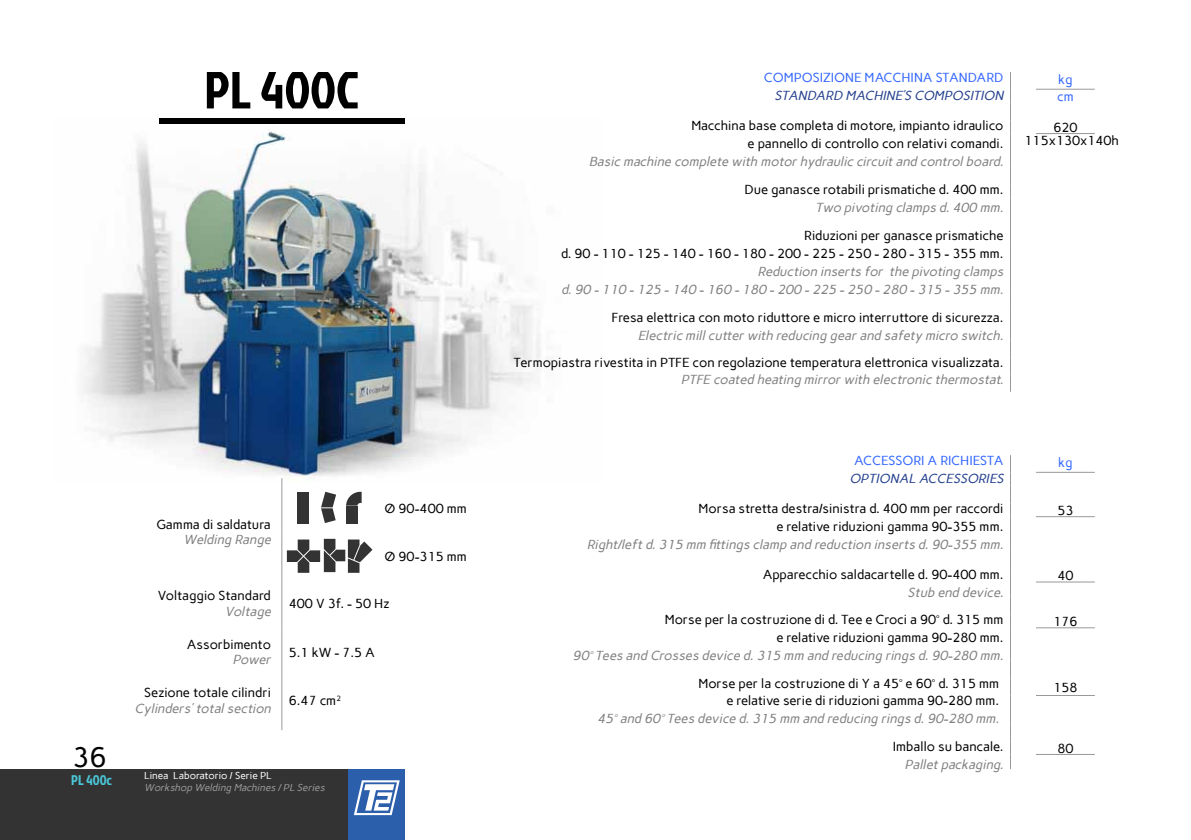
<style>
.page{position:relative;width:1191px;height:840px;background:#fff}
.page>*{position:absolute;margin:0;border:0;box-sizing:border-box;transform-origin:0 0}
.t1{font:52px "Jockey One";color:#000}
.t2{font:28px "Carme";color:#000}
.t3{font:14px "Jockey One";color:#4ac4d6}
.t4{font:13px/18px "Carme";color:#000;text-align:right}
.t5{font:italic 13px/18px "Carme";color:#808080;text-align:right}
.t6{font:13px/18px "Carme";color:#36f;text-align:right}
.t7{font:italic 10px/12px "Carme";color:#999}
.s1{font-style:italic;color:#24408e}
.s2{font-style:italic;color:#808080}
.s3{font-style:normal;color:#000}
.s4{font-style:normal;color:#fff}
</style>
<div class="page">
<img style="left:83px;top:131px;width:458px;height:351px">
<div style="left:0;top:768px;width:404px;height:71px;background:#333"></div>
<div style="left:348px;top:768px;width:56px;height:71px;background:#2b5fac"></div>
<svg style="left:354px;top:780px;width:46px;height:34px"></svg>
<hr style="left:1036px;top:89px;width:58px;height:1px;background:#999">
<hr style="left:1036px;top:471px;width:58px;height:1px;background:#999">
<svg style="left:1010px;top:72px;width:1px;height:61px"></svg>
<hr style="left:1036px;top:133px;width:58px;height:1px;background:#999">
<hr style="left:1010px;top:133px;width:1px;height:33px;background:#999">
<hr style="left:1010px;top:243px;width:1px;height:51px;background:#999">
<svg style="left:1010px;top:166px;width:1px;height:77px"></svg>
<svg style="left:1010px;top:294px;width:1px;height:97px"></svg>
<svg style="left:1010px;top:455px;width:1px;height:61px"></svg>
<hr style="left:1036px;top:516px;width:58px;height:1px;background:#999">
<hr style="left:1036px;top:627px;width:58px;height:1px;background:#999">
<hr style="left:1010px;top:516px;width:1px;height:34px;background:#999">
<hr style="left:1010px;top:627px;width:1px;height:33px;background:#999">
<hr style="left:1036px;top:581px;width:58px;height:1px;background:#999">
<hr style="left:1036px;top:694px;width:58px;height:1px;background:#999">
<hr style="left:1036px;top:753px;width:58px;height:1px;background:#999">
<svg style="left:1010px;top:550px;width:1px;height:77px"></svg>
<svg style="left:1010px;top:660px;width:1px;height:108px"></svg>
<hr style="left:281px;top:484px;width:1px;height:48px;background:#999">
<hr style="left:281px;top:532px;width:1px;height:47px;background:#999">
<hr style="left:281px;top:579px;width:1px;height:48px;background:#999">
<hr style="left:281px;top:627px;width:1px;height:48px;background:#999">
<hr style="left:281px;top:675px;width:1px;height:48px;background:#999">
<svg style="left:321px;top:491px;width:15px;height:32px"></svg>
<svg style="left:346px;top:491px;width:16px;height:14px"></svg>
<div style="left:346px;top:506px;width:11px;height:17px;background:#333"></div>
<div style="left:298px;top:508px;width:11px;height:15px;background:#333"></div>
<div style="left:298px;top:491px;width:11px;height:16px;background:#333"></div>
<svg style="left:287px;top:538px;width:85px;height:34px"></svg>
<p class="t1" style="left:204px;top:52px;width:156px">PL 400C</p>
<p class="t6" style="left:764px;top:68px;width:244px">COMPOSIZIONE MACCHINA STANDARD<br><span class="s1">STANDARD MACHINE’S COMPOSITION</span></p>
<p class="t6" style="left:1057px;top:70px;width:18px;line-height:17.2px;text-align:left">kg cm</p>
<p class="t4" style="left:588px;top:116px;width:419px">Macchina base completa di motore, impianto idraulico<br>e pannello di controllo con relativi comandi.<br><span class="s2">Basic machine complete with motorhydraulic circuitand controlboard.</span></p>
<p class="t4" style="left:1024px;top:121px;width:96px;line-height:13.2px;text-align:left;text-indent:29px">620<br>115x130x140h</p>
<p class="t4" style="left:744px;top:180px;width:264px">Due ganasce rotabili prismatiche d. 400 mm.<br><span class="s2">Two pivoting clamps d.400 mm.</span></p>
<p class="t5" style="left:561px;top:226px;width:447px"><span class="s3">Riduzioni per ganasce prismatiche<br>d. 90 - 110 - 125 - 140 - 160 - 180 - 200 - 225 - 250 - 280 - 315 - 355 mm.<br></span>Reduction inserts for the pivoting clamps<br>d.90 -110 -125 -140 -160 -180 -200 -225 -250 -280 -315 -355 mm.</p>
<p class="t4" style="left:611px;top:308px;width:397px">Fresa elettrica con moto riduttore e micro interruttore di sicurezza.<br><span class="s2">Electric millcutterwith reducing gearand safety micro switch.</span></p>
<p class="t4" style="left:514px;top:354px;width:494px;line-height:17px">Termopiastra rivestita in PTFE con regolazione temperatura elettronica visualizzata.<br><span class="s2">PTFE coated heating mirrorwith electronic thermostat.</span></p>
<p class="t1" style="left:159px;top:56px;width:247px">____________</p>
<p class="t2" style="left:72px;top:739px;width:36px">36</p>
<p class="t3" style="left:71px;top:769px;width:42px">PL 400c</p>
<p class="t4" style="left:156px;top:516px;width:119px;line-height:15.6px">Gamma di saldatura<br><span class="s2">Welding Range</span></p>
<p class="t4" style="left:384px;top:499px;width:84px">Ø 90-400 mm</p>
<p class="t4" style="left:384px;top:547px;width:84px">Ø 90-315 mm</p>
<p class="t4" style="left:158px;top:587px;width:118px;line-height:15.6px">Voltaggio Standard<br><span class="s2">Voltage</span></p>
<p class="t4" style="left:289px;top:594px;width:102px">400 V 3f. - 50 Hz</p>
<p class="t4" style="left:187px;top:636px;width:89px;line-height:15.6px">Assorbimento<br><span class="s2">Power</span></p>
<p class="t4" style="left:289px;top:642px;width:88px">5.1 kW - 7.5 A</p>
<p class="t5" style="left:135px;top:684px;width:141px;line-height:15.6px;text-align:center"><span class="s3">Sezione totale cilindri<br></span>Cylinders’totalsection</p>
<p class="t4" style="left:289px;top:691px;width:54px">6.47 cm<sup>2</sup></p>
<p class="t7" style="left:144px;top:769px;width:185px"><span class="s4">Linea Laboratorio / Serie PL<br></span>Workshop Welding Machines /PL Series</p>
<p class="t6" style="left:849px;top:451px;width:159px;text-align:center">ACCESSORI A RICHIESTA<br><span class="s1">OPTIONAL ACCESSORIES</span></p>
<p class="t6" style="left:1058px;top:453px;width:16px">kg</p>
<p class="t4" style="left:586px;top:499px;width:421px">Morsa stretta destra/sinistra d. 400 mm per raccordi<br>e relative riduzioni gamma 90-355 mm.<br><span class="s2">Right/leftd.315 mm fittings clamp and reduction inserts d.90-355 mm.</span></p>
<p class="t4" style="left:1057px;top:501px;width:18px">53</p>
<p class="t4" style="left:763px;top:564px;width:245px">Apparecchio saldacartelle d. 90-400 mm.<br><span class="s2">Stub end device.</span></p>
<p class="t4" style="left:1057px;top:566px;width:18px">40</p>
<p class="t4" style="left:572px;top:610px;width:436px">Morse per la costruzione di d. Tee e Croci a 90° d. 315 mm<br>e relative riduzioni gamma 90-280 mm.<br><span class="s2">90°Tees and Crosses device d.315 mm and reducing rings d.90-280 mm.</span></p>
<p class="t4" style="left:1053px;top:612px;width:26px">176</p>
<p class="t4" style="left:698px;top:674px;width:302px">Morse per la costruzione di Y a 45° e 60° d. 315 mm</p>
<p class="t4" style="left:1053px;top:678px;width:26px">158</p>
<p class="t5" style="left:597px;top:691px;width:407px"><span class="s3">e relative serie di riduzioni gamma 90-280 mm.<br></span>45°and 60°Tees device d.315 mm and reducing rings d.90-280 mm.</p>
<p class="t4" style="left:893px;top:737px;width:115px">Imballo su bancale.<br><span class="s2">Palletpackaging.</span></p>
<p class="t4" style="left:1057px;top:738px;width:18px">80</p>
</div>
